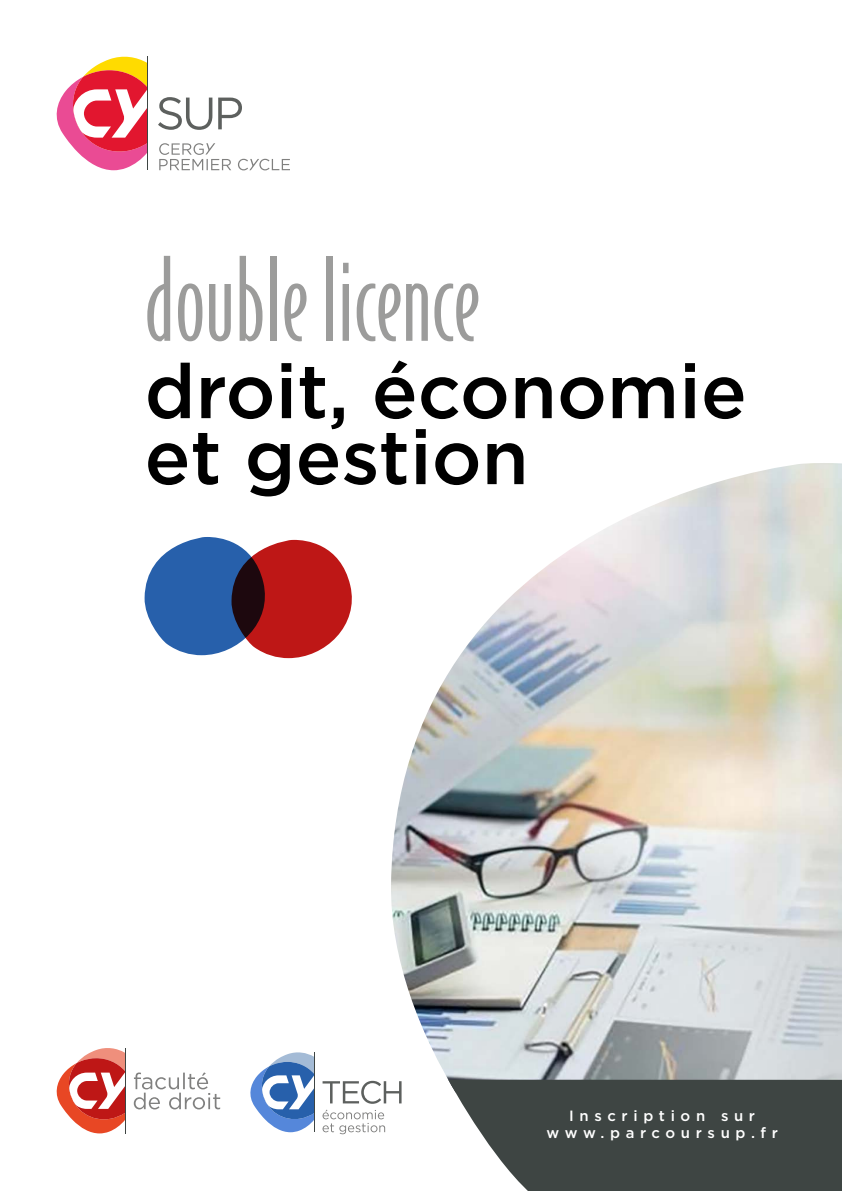
<style>
.page{position:relative;width:842px;height:1191px;background:#fff}
.page>*{position:absolute;margin:0;border:0;box-sizing:border-box;transform-origin:0 0}
.t1{font:110px "Bodega Sans";color:#9c9c9b}
.t2{font:500 76px/66px "Gotham";color:#000}
.t3{font:500 14.8px/17px "Gotham";letter-spacing:.38em;color:#fff;text-align:center}
</style>
<div class="page">
<img style="left:391px;top:463px;width:451px;height:616px">
<svg style="left:144px;top:537px;width:208px;height:121px"></svg>
<svg style="left:56px;top:1048px;width:69px;height:85px"></svg>
<hr style="left:125px;top:1048px;width:1px;height:85px;background:#3e4543">
<svg style="left:134px;top:1072px;width:86px;height:37px"></svg>
<svg style="left:56px;top:56px;width:92px;height:114px"></svg>
<hr style="left:147px;top:57px;width:1px;height:113px;background:#3e4543">
<svg style="left:158px;top:97px;width:54px;height:33px"></svg>
<svg style="left:218px;top:98px;width:24px;height:31px"></svg>
<svg style="left:159px;top:143px;width:131px;height:27px"></svg>
<svg style="left:250px;top:1052px;width:64px;height:80px"></svg>
<hr style="left:314px;top:1052px;width:1px;height:80px;background:#3e4543">
<svg style="left:323px;top:1080px;width:79px;height:23px"></svg>
<svg style="left:322px;top:1109px;width:63px;height:25px"></svg>
<svg style="left:448px;top:1079px;width:394px;height:112px;background:#505654"></svg>
<h1 class="t1" style="left:145px;top:234px;width:337px">double licence</h1>
<h2 class="t2" style="left:145px;top:357px;width:604px">droit, économie et gestion</h2>
<p class="t3" style="left:546px;top:1107px;width:233px">Inscription sur www.parcoursup.fr</p>
</div>
